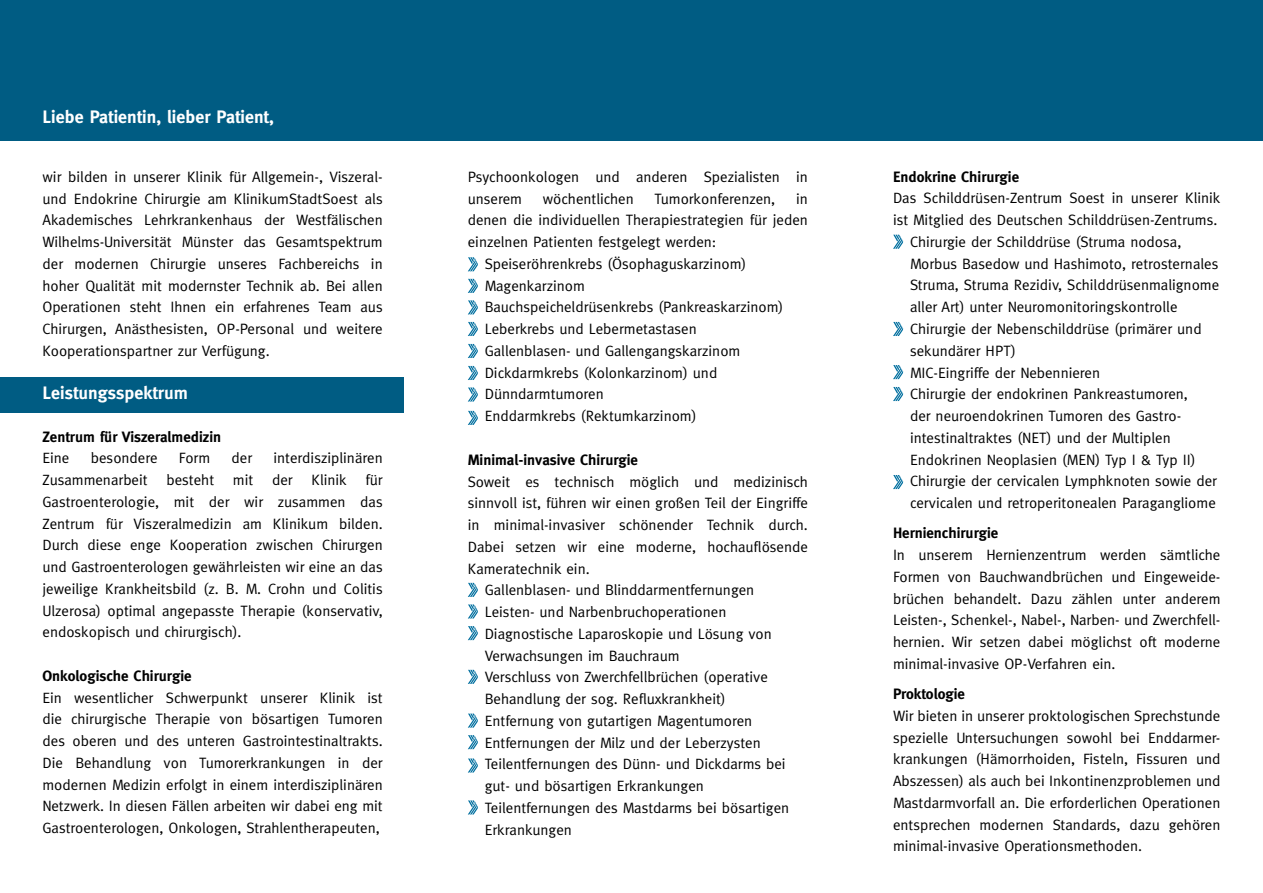
<style>
.page{position:relative;width:1263px;height:893px;background:#fff}
.page>*{position:absolute;margin:0;border:0;box-sizing:border-box;transform-origin:0 0}
.t1{font:700 18px "Meta";color:#fff}
.t2{font:15px/21.8px "Meta";color:#000;text-align:justify}
.t3{font:700 15px "Meta";color:#000}
</style>
<div class="page">
<div style="left:0;top:0;width:1263px;height:140px;background:#005c83"></div>
<div style="left:0;top:377px;width:404px;height:35px;background:#005c83"></div>
<svg style="left:468px;top:344px;width:10px;height:14px"></svg>
<svg style="left:468px;top:366px;width:10px;height:14px"></svg>
<svg style="left:468px;top:387px;width:10px;height:15px"></svg>
<svg style="left:468px;top:411px;width:10px;height:14px"></svg>
<svg style="left:468px;top:257px;width:10px;height:14px"></svg>
<svg style="left:468px;top:279px;width:10px;height:14px"></svg>
<svg style="left:468px;top:322px;width:10px;height:14px"></svg>
<svg style="left:468px;top:300px;width:10px;height:14px"></svg>
<svg style="left:893px;top:322px;width:10px;height:14px"></svg>
<svg style="left:893px;top:365px;width:10px;height:14px"></svg>
<svg style="left:893px;top:475px;width:10px;height:14px"></svg>
<svg style="left:893px;top:387px;width:10px;height:14px"></svg>
<svg style="left:468px;top:670px;width:10px;height:14px"></svg>
<svg style="left:468px;top:714px;width:10px;height:14px"></svg>
<svg style="left:468px;top:735px;width:10px;height:14px"></svg>
<svg style="left:468px;top:758px;width:10px;height:15px"></svg>
<svg style="left:468px;top:583px;width:10px;height:14px"></svg>
<svg style="left:468px;top:604px;width:10px;height:14px"></svg>
<svg style="left:468px;top:626px;width:10px;height:14px"></svg>
<svg style="left:468px;top:800px;width:10px;height:14px"></svg>
<svg style="left:893px;top:235px;width:10px;height:14px"></svg>
<p class="t1" style="left:43px;top:107px;width:233px">Liebe Patientin, lieber Patient,</p>
<p class="t2" style="left:43px;top:166px;width:342px">wir bilden in unserer Klinik für Allgemein-, Viszeral&shy;und Endokrine Chirurgie am KlinikumStadtSoest als Akademisches Lehrkrankenhaus der Westfälischen Wilhelms-Universität Münster das Gesamtspektrum der modernen Chirurgie unseres Fachbereichs in hoher Qualität mit modernster Technik ab. Bei allen Operationen steht Ihnen ein erfahrenes Team aus Chirurgen, Anästhesisten, OP-Personal und weitere Kooperationspartner zur Verfügung.</p>
<p class="t1" style="left:43px;top:382px;width:147px">Leistungsspektrum</p>
<p class="t3" style="left:43px;top:428px;width:180px">Zentrum für Viszeralmedizin</p>
<p class="t2" style="left:43px;top:447px;width:28px">Eine</p>
<p class="t2" style="left:91px;top:447px;width:68px">besondere</p>
<p class="t2" style="left:179px;top:447px;width:33px">Form</p>
<p class="t2" style="left:232px;top:447px;width:22px">der</p>
<p class="t2" style="left:273px;top:447px;width:111px">interdisziplinären</p>
<p class="t2" style="left:43px;top:469px;width:107px">Zusammenarbeit</p>
<p class="t2" style="left:166px;top:469px;width:49px">besteht</p>
<p class="t2" style="left:233px;top:469px;width:22px">mit</p>
<p class="t2" style="left:272px;top:469px;width:22px">der</p>
<p class="t2" style="left:311px;top:469px;width:37px">Klinik</p>
<p class="t2" style="left:43px;top:469px;width:342px;text-indent:323px">für Gastroenterologie, mit der wir zusammen das Zentrum für Viszeralmedizin am Klinikum bilden.<br>Durch diese enge Kooperation zwischen Chirurgen und Gastroenterologen gewährleisten wir eine an das jeweilige Krankheitsbild (z. B. M. Crohn und Colitis Ulzerosa) optimal angepasste Therapie (konservativ, endoskopisch und chirurgisch).</p>
<p class="t3" style="left:43px;top:667px;width:151px">Onkologische Chirurgie</p>
<p class="t2" style="left:43px;top:686px;width:342px">Ein wesentlicher Schwerpunkt unserer Klinik ist die chirurgische Therapie von bösartigen Tumoren des oberen und des unteren Gastrointestinaltrakts.<br>Die Behandlung von Tumorerkrankungen in der modernen Medizin erfolgt in einem interdisziplinären Netzwerk. In diesen Fällen arbeiten wir dabei eng mit Gastroenterologen, Onkologen, Strahlentherapeuten,</p>
<p class="t2" style="left:468px;top:166px;width:342px">Psychoonkologen und anderen Spezialisten in unserem</p>
<p class="t2" style="left:543px;top:187px;width:92px">wöchentlichen</p>
<p class="t2" style="left:654px;top:187px;width:122px">Tumorkonferenzen,</p>
<p class="t2" style="left:796px;top:187px;width:13px">in</p>
<p class="t2" style="left:468px;top:209px;width:342px">denen die individuellen Therapiestrategien für jeden</p>
<p class="t2" style="left:468px;top:231px;width:250px">einzelnen Patienten festgelegt werden:</p>
<p class="t2" style="left:485px;top:253px;width:263px">Speiseröhrenkrebs (Ösophaguskarzinom)</p>
<p class="t2" style="left:485px;top:274px;width:102px">Magenkarzinom</p>
<p class="t2" style="left:485px;top:296px;width:300px">Bauchspeicheldrüsenkrebs (Pankreaskarzinom)</p>
<p class="t2" style="left:485px;top:318px;width:214px">Leberkrebs und Lebermetastasen</p>
<p class="t2" style="left:485px;top:340px;width:257px">Gallenblasen- und Gallengangskarzinom</p>
<p class="t2" style="left:485px;top:361px;width:234px">Dickdarmkrebs (Kolonkarzinom) und</p>
<p class="t2" style="left:485px;top:383px;width:120px">Dünndarmtumoren</p>
<p class="t2" style="left:485px;top:405px;width:213px">Enddarmkrebs (Rektumkarzinom)</p>
<p class="t3" style="left:468px;top:451px;width:172px">Minimal-invasive Chirurgie</p>
<p class="t2" style="left:468px;top:470px;width:342px">Soweit es technisch möglich und medizinisch</p>
<p class="t2" style="left:468px;top:492px;width:342px">sinnvoll ist, führen wir einen großen Teil der Eingriffe</p>
<p class="t2" style="left:468px;top:514px;width:342px">in minimal-invasiver schönender Technik durch.</p>
<p class="t2" style="left:468px;top:535px;width:342px">Dabei setzen wir eine moderne, hochauflösende</p>
<p class="t2" style="left:468px;top:557px;width:123px">Kameratechnik ein.</p>
<p class="t2" style="left:485px;top:579px;width:271px">Gallenblasen- und Blinddarmentfernungen</p>
<p class="t2" style="left:485px;top:601px;width:243px">Leisten- und Narbenbruchoperationen</p>
<p class="t2" style="left:485px;top:622px;width:289px">Diagnostische Laparoskopie und Lösung von</p>
<p class="t2" style="left:485px;top:644px;width:196px">Verwachsungen im Bauchraum</p>
<p class="t2" style="left:485px;top:666px;width:285px">Verschluss von Zwerchfellbrüchen (operative</p>
<p class="t2" style="left:485px;top:688px;width:242px">Behandlung der sog. Refluxkrankheit)</p>
<p class="t2" style="left:485px;top:709px;width:269px">Entfernung von gutartigen Magentumoren</p>
<p class="t2" style="left:485px;top:731px;width:278px">Entfernungen der Milz und der Leberzysten</p>
<p class="t2" style="left:485px;top:753px;width:302px">Teilentfernungen des Dünn- und Dickdarms bei</p>
<p class="t2" style="left:485px;top:775px;width:221px">gut- und bösartigen Erkrankungen</p>
<p class="t2" style="left:485px;top:796px;width:306px">Teilentfernungen des Mastdarms bei bösartigen</p>
<p class="t2" style="left:485px;top:818px;width:89px">Erkrankungen</p>
<p class="t3" style="left:893px;top:168px;width:128px">Endokrine Chirurgie</p>
<p class="t2" style="left:893px;top:187px;width:329px">Das Schilddrüsen-Zentrum Soest in unserer Klinik</p>
<p class="t2" style="left:893px;top:209px;width:326px">ist Mitglied des Deutschen Schilddrüsen-Zentrums.</p>
<p class="t2" style="left:910px;top:231px;width:273px">Chirurgie der Schilddrüse (Struma nodosa,</p>
<p class="t2" style="left:910px;top:252px;width:310px">Morbus Basedow und Hashimoto, retrosternales</p>
<p class="t2" style="left:910px;top:274px;width:311px">Struma, Struma Rezidiv, Schilddrüsenmalignome</p>
<p class="t2" style="left:910px;top:296px;width:269px">aller Art) unter Neuromonitoringskontrolle</p>
<p class="t2" style="left:910px;top:318px;width:293px">Chirurgie der Nebenschilddrüse (primärer und</p>
<p class="t2" style="left:910px;top:339px;width:108px">sekundärer HPT)</p>
<p class="t2" style="left:910px;top:361px;width:192px">MIC-Eingriffe der Nebennieren</p>
<p class="t2" style="left:910px;top:383px;width:279px">Chirurgie der endokrinen Pankreastumoren,</p>
<p class="t2" style="left:910px;top:405px;width:273px">der neuroendokrinen Tumoren des Gastro-</p>
<p class="t2" style="left:910px;top:426px;width:262px">intestinaltraktes (NET) und der Multiplen</p>
<p class="t2" style="left:910px;top:448px;width:287px">Endokrinen Neoplasien (MEN) Typ I &amp; Typ II)</p>
<p class="t2" style="left:910px;top:470px;width:309px">Chirurgie der cervicalen Lymphknoten sowie der</p>
<p class="t2" style="left:910px;top:492px;width:307px">cervicalen und retroperitonealen Paragangliome</p>
<p class="t3" style="left:893px;top:524px;width:107px">Hernienchirurgie</p>
<p class="t2" style="left:893px;top:544px;width:329px">In unserem Hernienzentrum werden sämtliche Formen von Bauchwandbrüchen und Eingeweide&shy;brüchen behandelt. Dazu zählen unter anderem Leisten-, Schenkel-, Nabel-, Narben- und Zwerchfell&shy;hernien. Wir setzen dabei möglichst oft moderne minimal-invasive OP-Verfahren ein.</p>
<p class="t3" style="left:893px;top:685px;width:74px">Proktologie</p>
<p class="t2" style="left:893px;top:704px;width:329px">Wir bieten in unserer proktologischen Sprechstunde spezielle Untersuchungen sowohl bei Enddarmer&shy;krankungen (Hämorrhoiden, Fisteln, Fissuren und Abszessen) als auch bei Inkontinenzproblemen und Mastdarmvorfall an. Die erforderlichen Operationen entsprechen modernen Standards, dazu gehören minimal-invasive Operationsmethoden.</p>
</div>
